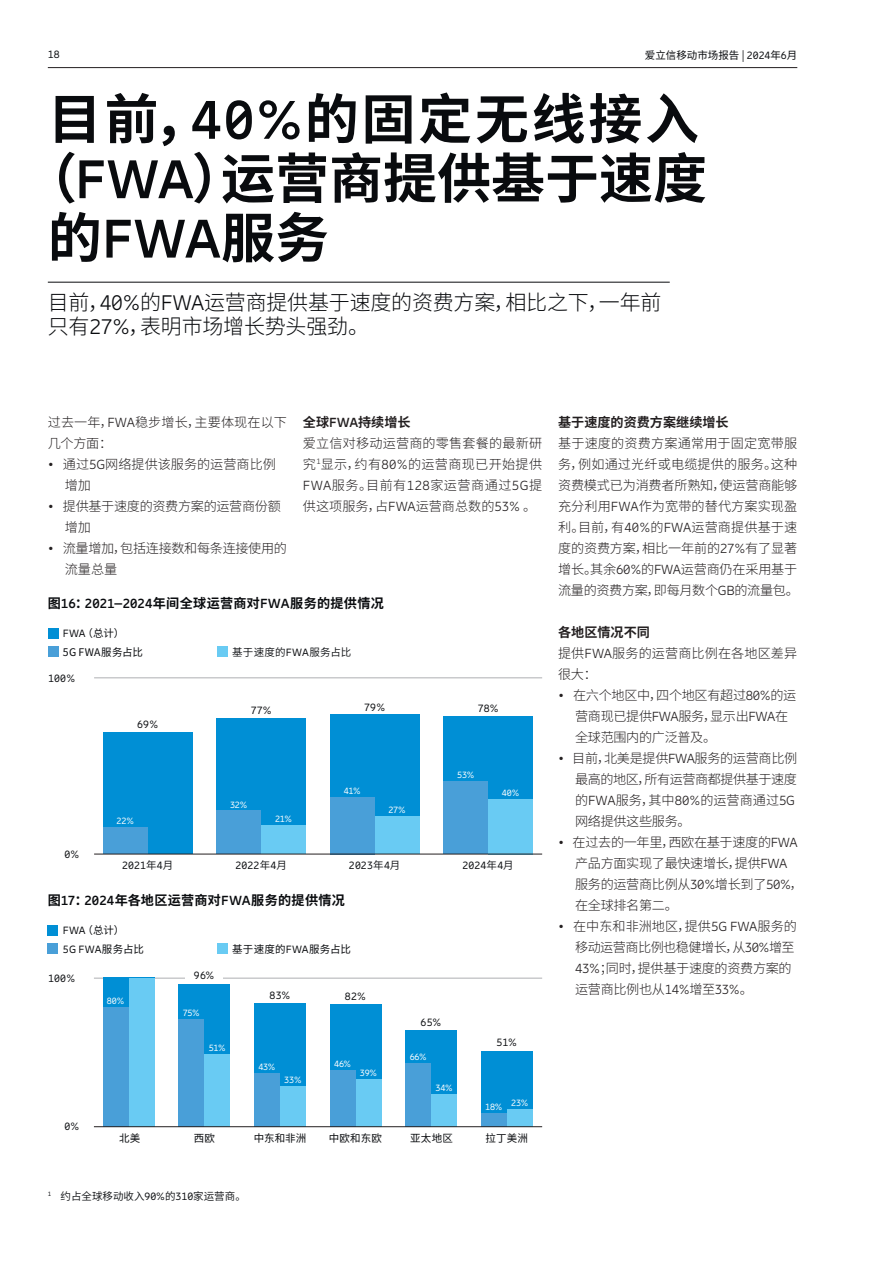
<style>
.page{position:relative;width:893px;height:1263px;background:#fff}
.page>*{position:absolute;margin:0;border:0;box-sizing:border-box;transform-origin:0 0}
.t1{font:700 54px "Source Han Sans CN";color:#090b0e}
.t2{font:700 54px "Source Han Sans CN";letter-spacing:.05em;color:#090b0e}
.t3{font:300 21px/24.2px "Source Han Sans CN";letter-spacing:-.01em;color:#090b0e}
.t4{font:300 13.2px/21px "Source Han Sans CN";letter-spacing:-.015em;color:#231f20}
.t5{font:300 13.2px/21px "Source Han Sans CN";letter-spacing:.005em;color:#231f20}
.t6{font:300 13.2px/21px "Source Han Sans CN";letter-spacing:.015em;color:#231f20}
.t7{font:700 13.2px "Source Han Sans CN";letter-spacing:.025em;color:#090b0e}
.t8{font:700 13.2px "Source Han Sans CN";color:#231f20}
.t9{font:10.5px "Ericsson Hilda";letter-spacing:.015em;color:#090b0e}
.t10{font:10.5px/18.6px "Source Han Sans CN";letter-spacing:.01em;color:#090b0e}
.t11{font:10.5px "Source Han Sans CN";color:#090b0e}
.t12{font:10.5px "Source Han Sans CN";letter-spacing:.03em;color:#090b0e}
.t13{font:10.5px "Source Han Sans CN";letter-spacing:.025em;color:#090b0e}
.t14{font:9px "Ericsson Hilda";letter-spacing:-.02em;color:#fff}
.s1{font-family:"Ericsson Hilda"}
.s2{font-weight:700}
.s3{font-family:"Ericsson Hilda";font-weight:700}
.s4{font-family:"Source Han Sans CN"}
</style>
<div class="page">
<hr style="left:48px;top:282px;width:622px;height:1px;background:#090b0e">
<div style="left:48px;top:925px;width:10px;height:10px;background:#008fd5"></div>
<div style="left:48px;top:943px;width:10px;height:11px;background:#499fd8"></div>
<div style="left:217px;top:943px;width:10px;height:11px;background:#69cbf3"></div>
<hr style="left:94px;top:978px;width:448px;height:1px;background:#aeafb3">
<div style="left:186px;top:971px;width:37px;height:13px;background:#fff"></div>
<div style="left:481px;top:1051px;width:52px;height:75px;background:#008fd5"></div>
<div style="left:481px;top:1113px;width:26px;height:13px;background:#499fd8"></div>
<div style="left:507px;top:1109px;width:26px;height:17px;background:#69cbf3"></div>
<div style="left:405px;top:1030px;width:52px;height:96px;background:#008fd5"></div>
<div style="left:431px;top:1094px;width:26px;height:32px;background:#69cbf3"></div>
<div style="left:405px;top:1063px;width:26px;height:63px;background:#499fd8"></div>
<div style="left:330px;top:1004px;width:51px;height:122px;background:#008fd5"></div>
<div style="left:330px;top:1070px;width:25px;height:56px;background:#499fd8"></div>
<div style="left:355px;top:1079px;width:26px;height:47px;background:#69cbf3"></div>
<div style="left:103px;top:978px;width:52px;height:148px;background:#008fd5"></div>
<div style="left:103px;top:1007px;width:26px;height:119px;background:#499fd8"></div>
<div style="left:129px;top:978px;width:26px;height:148px;background:#69cbf3"></div>
<div style="left:254px;top:1003px;width:52px;height:123px;background:#008fd5"></div>
<div style="left:254px;top:1073px;width:26px;height:53px;background:#499fd8"></div>
<div style="left:280px;top:1086px;width:26px;height:40px;background:#69cbf3"></div>
<div style="left:178px;top:984px;width:52px;height:142px;background:#008fd5"></div>
<div style="left:178px;top:1019px;width:26px;height:107px;background:#499fd8"></div>
<div style="left:204px;top:1054px;width:26px;height:72px;background:#69cbf3"></div>
<hr style="left:94px;top:1126px;width:448px;height:1px;background:#231f20">
<div style="left:443px;top:716px;width:90px;height:138px;background:#008fd5"></div>
<div style="left:443px;top:781px;width:45px;height:73px;background:#499fd8"></div>
<div style="left:488px;top:799px;width:45px;height:55px;background:#69cbf3"></div>
<div style="left:330px;top:715px;width:89px;height:139px;background:#008fd5"></div>
<div style="left:330px;top:797px;width:45px;height:57px;background:#499fd8"></div>
<div style="left:375px;top:816px;width:44px;height:38px;background:#69cbf3"></div>
<div style="left:216px;top:718px;width:90px;height:136px;background:#008fd5"></div>
<div style="left:261px;top:826px;width:45px;height:28px;background:#69cbf3"></div>
<div style="left:216px;top:811px;width:45px;height:43px;background:#499fd8"></div>
<div style="left:103px;top:732px;width:90px;height:122px;background:#008fd5"></div>
<div style="left:103px;top:827px;width:45px;height:27px;background:#499fd8"></div>
<hr style="left:94px;top:677px;width:448px;height:1px;background:#aeafb3">
<div style="left:48px;top:628px;width:10px;height:10px;background:#008fd5"></div>
<div style="left:48px;top:646px;width:10px;height:11px;background:#499fd8"></div>
<div style="left:217px;top:646px;width:10px;height:11px;background:#69cbf3"></div>
<hr style="left:94px;top:854px;width:448px;height:1px;background:#231f20">
<hr style="left:48px;top:67px;width:749px;height:1px;background:#231f20">
<p class="t9" style="left:48px;top:49px;width:13px">18</p>
<p class="t10" style="left:645px;top:46px;width:154px">爱立信移动市场报告 | <span class="s1">2024</span>年<span class="s1">6</span>月</p>
<h1 class="t2" style="left:48px;top:89px;width:653px">目前，<span class="s1">40%</span>的固定无线接入</h1>
<h1 class="t1" style="left:23px;top:148px;width:685px">（<span class="s1">FWA</span>）运营商提供基于速度</h1>
<h1 class="t1" style="left:48px;top:207px;width:283px">的<span class="s1">FWA</span>服务</h1>
<h2 class="t3" style="left:48px;top:291px;width:615px">目前，<span class="s1">40%</span>的<span class="s1">FWA</span>运营商提供基于速度的资费方案，相比之下，一年前只有<span class="s1">27%</span>，表明市场增长势头强劲。</h2>
<p class="t5" style="left:48px;top:411px;width:241px">过去一年，<span class="s1">FWA</span>稳步增长，主要体现在以下几个方面：</p>
<p class="t4" style="left:65px;top:453px;width:213px;text-indent:-17px"><span class="s1">•</span> 通过<span class="s1">5G</span>网络提供该服务的运营商比例增加</p>
<p class="t4" style="left:65px;top:495px;width:217px;text-indent:-17px"><span class="s1">•</span> 提供基于速度的资费方案的运营商份额增加</p>
<p class="t4" style="left:65px;top:537px;width:224px;text-indent:-17px"><span class="s1">•</span> 流量增加，包括连接数和每条连接使用的流量总量</p>
<p class="t6" style="left:303px;top:412px;width:241px"><span class="s2">全球</span><span class="s3">FWA</span><span class="s2">持续增长<br></span>爱立信对移动运营商的零售套餐的最新研究<sup>1</sup>显示，约有<span class="s1">80%</span>的运营商现已开始提供<br><span class="s1">FWA</span>服务。目前有<span class="s1">128</span>家运营商通过<span class="s1">5G</span>提供这项服务，占<span class="s1">FWA</span>运营商总数的<span class="s1">53%</span> 。</p>
<p class="t7" style="left:48px;top:596px;width:338px">图<span class="s1">16</span>：<span class="s1">2021–2024</span>年间全球运营商对<span class="s1">FWA</span>服务的提供情况</p>
<p class="t10" style="left:63px;top:624px;width:82px"><span class="s1">FWA</span>（总计）<br>5G FWA服务占比</p>
<p class="t13" style="left:232px;top:646px;width:121px">基于速度的<span class="s1">FWA</span>服务占比</p>
<p class="t9" style="left:48px;top:672px;width:28px">100%</p>
<p class="t9" style="left:65px;top:848px;width:16px">0%</p>
<p class="t9" style="left:137px;top:718px;width:22px">69%</p>
<p class="t14" style="left:117px;top:816px;width:19px">22%</p>
<p class="t9" style="left:251px;top:704px;width:23px">77%</p>
<p class="t9" style="left:364px;top:701px;width:22px">79%</p>
<p class="t9" style="left:478px;top:703px;width:22px">78%</p>
<p class="t14" style="left:230px;top:799px;width:19px">32%</p>
<p class="t14" style="left:275px;top:814px;width:18px">21%</p>
<p class="t14" style="left:344px;top:785px;width:18px">41%</p>
<p class="t14" style="left:388px;top:805px;width:19px">27%</p>
<p class="t14" style="left:457px;top:770px;width:19px">53%</p>
<p class="t14" style="left:502px;top:788px;width:19px">40%</p>
<p class="t9" style="left:122px;top:859px;width:52px">2021<span class="s4">年</span>4<span class="s4">月</span></p>
<p class="t9" style="left:236px;top:859px;width:53px">2022<span class="s4">年</span>4<span class="s4">月</span></p>
<p class="t9" style="left:349px;top:859px;width:53px">2023<span class="s4">年</span>4<span class="s4">月</span></p>
<p class="t9" style="left:462px;top:859px;width:53px">2024<span class="s4">年</span>4<span class="s4">月</span></p>
<p class="t7" style="left:48px;top:893px;width:299px">图<span class="s1">17</span>：<span class="s1">2024</span>年各地区运营商对<span class="s1">FWA</span>服务的提供情况</p>
<p class="t10" style="left:63px;top:921px;width:63px"><span class="s1">FWA</span>（总计）</p>
<p class="t9" style="left:63px;top:943px;width:82px">5G FWA<span class="s4">服务占比</span></p>
<p class="t12" style="left:232px;top:943px;width:120px">基于速度的<span class="s1">FWA</span>服务占比</p>
<p class="t9" style="left:48px;top:972px;width:28px">100%</p>
<p class="t9" style="left:64px;top:1120px;width:16px">0%</p>
<p class="t14" style="left:107px;top:996px;width:19px">80%</p>
<p class="t9" style="left:194px;top:970px;width:22px">96%</p>
<p class="t14" style="left:183px;top:1008px;width:18px">75%</p>
<p class="t14" style="left:209px;top:1042px;width:18px">51%</p>
<p class="t9" style="left:270px;top:989px;width:22px">83%</p>
<p class="t9" style="left:345px;top:991px;width:22px">82%</p>
<p class="t14" style="left:258px;top:1062px;width:19px">43%</p>
<p class="t14" style="left:284px;top:1074px;width:19px">33%</p>
<p class="t14" style="left:334px;top:1059px;width:19px">46%</p>
<p class="t14" style="left:360px;top:1067px;width:19px">39%</p>
<p class="t9" style="left:421px;top:1016px;width:22px">65%</p>
<p class="t14" style="left:410px;top:1051px;width:18px">66%</p>
<p class="t14" style="left:436px;top:1082px;width:19px">34%</p>
<p class="t9" style="left:497px;top:1037px;width:22px">51%</p>
<p class="t14" style="left:485px;top:1099px;width:45px">18% 23%</p>
<p class="t10" style="left:119px;top:1129px;width:23px">北美</p>
<p class="t10" style="left:194px;top:1129px;width:23px">西欧</p>
<p class="t10" style="left:254px;top:1129px;width:54px">中东和非洲</p>
<p class="t10" style="left:329px;top:1129px;width:55px">中欧和东欧</p>
<p class="t10" style="left:410px;top:1129px;width:44px">亚太地区</p>
<p class="t10" style="left:485px;top:1129px;width:44px">拉丁美洲</p>
<p class="t8" style="left:558px;top:414px;width:172px">基于速度的资费方案继续增长</p>
<p class="t5" style="left:558px;top:433px;width:242px">基于速度的资费方案通常用于固定宽带服务，例如通过光纤或电缆提供的服务。这种资费模式已为消费者所熟知，使运营商能够充分利用<span class="s1">FWA</span>作为宽带的替代方案实现盈利。目前，有<span class="s1">40%</span>的<span class="s1">FWA</span>运营商提供基于速度的资费方案，相比一年前的<span class="s1">27%</span>有了显著增长。其余<span class="s1">60%</span>的<span class="s1">FWA</span>运营商仍在采用基于流量的资费方案，即每月数个<span class="s1">GB</span>的流量包。</p>
<p class="t5" style="left:558px;top:622px;width:241px"><span class="s2">各地区情况不同<br></span>提供<span class="s1">FWA</span>服务的运营商比例在各地区差异很大：</p>
<p class="t4" style="left:575px;top:685px;width:223px;text-indent:-17px"><span class="s1">•</span> 在六个地区中，四个地区有超过<span class="s1">80%</span>的运营商现已提供<span class="s1">FWA</span>服务，显示出<span class="s1">FWA</span>在全球范围内的广泛普及。</p>
<p class="t4" style="left:575px;top:748px;width:224px;text-indent:-17px"><span class="s1">•</span> 目前，北美是提供<span class="s1">FWA</span>服务的运营商比例最高的地区，所有运营商都提供基于速度的<span class="s1">FWA</span>服务，其中<span class="s1">80%</span>的运营商通过<span class="s1">5G</span>网络提供这些服务。</p>
<p class="t4" style="left:575px;top:832px;width:229px;text-indent:-17px"><span class="s1">•</span> 在过去的一年里，西欧在基于速度的<span class="s1">FWA</span>产品方面实现了最快速增长，提供<span class="s1">FWA</span>服务的运营商比例从<span class="s1">30%</span>增长到了<span class="s1">50%</span>，在全球排名第二。</p>
<p class="t4" style="left:575px;top:916px;width:223px;text-indent:-17px"><span class="s1">•</span> 在中东和非洲地区，提供<span class="s1">5G FWA</span>服务的移动运营商比例也稳健增长，从<span class="s1">30%</span>增至<br><span class="s1">43%</span>；同时，提供基于速度的资费方案的运营商比例也从<span class="s1">14%</span>增至<span class="s1">33%</span>。</p>
<p class="t11" style="left:48px;top:1190px;width:199px"><sup>1</sup> 约占全球移动收入<span class="s1">90%</span>的<span class="s1">310</span>家运营商。</p>
</div>
